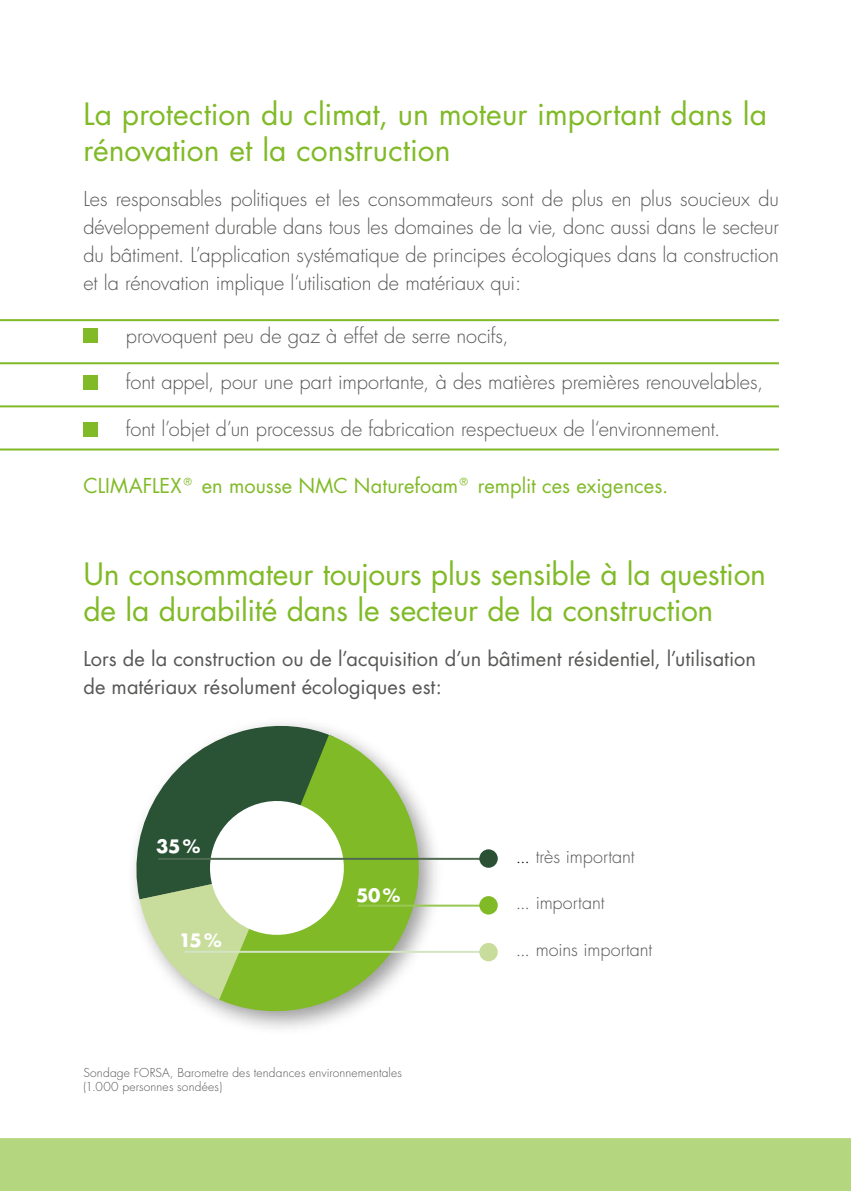
<style>
.page{position:relative;width:851px;height:1191px;background:#fff}
.page>*{position:absolute;margin:0;border:0;box-sizing:border-box;transform-origin:0 0}
.t1{font:30px/36px "Futura CE";letter-spacing:-.005em;color:#80ba27}
.t2{font:300 20px/28px "Futura CE";letter-spacing:-.005em;color:#575756;text-align:justify}
.t3{font:20px/28px "Futura CE";color:#575756}
.t4{font:20px "Futura CE";letter-spacing:.005em;color:#80ba27}
.t5{font:300 18px "Futura CE";letter-spacing:-.005em;color:#575756}
.t6{font:700 18px "Futura CE";color:#fff}
.t7{font:300 12px/14px "Futura CE";letter-spacing:.015em;color:#575756}
.s1{color:#000}
</style>
<div class="page">
<div style="left:83px;top:328px;width:15px;height:15px;background:#80ba27"></div>
<div style="left:83px;top:375px;width:15px;height:14px;background:#80ba27"></div>
<div style="left:83px;top:422px;width:15px;height:14px;background:#80ba27"></div>
<hr style="left:0;top:319px;width:778px;height:2px;background:#80ba27">
<hr style="left:0;top:362px;width:778px;height:2px;background:#80ba27">
<hr style="left:0;top:405px;width:778px;height:2px;background:#80ba27">
<hr style="left:0;top:448px;width:778px;height:2px;background:#80ba27">
<svg style="left:219px;top:739px;width:219px;height:290px"></svg>
<svg style="left:134px;top:723px;width:219px;height:278px"></svg>
<hr style="left:158px;top:858px;width:325px;height:2px;background:#506b51">
<hr style="left:358px;top:904px;width:127px;height:2px;background:#99c852">
<hr style="left:184px;top:950px;width:305px;height:2px;background:#d2e4c4">
<div style="left:479px;top:849px;width:18px;height:18px;background:#2b5135;border-radius:50%"></div>
<div style="left:479px;top:896px;width:18px;height:18px;background:#80ba27;border-radius:50%"></div>
<div style="left:479px;top:943px;width:18px;height:18px;background:#c8dd9b;border-radius:50%"></div>
<div style="left:0;top:1138px;width:850px;height:53px;background:#b4d67f"></div>
<h1 class="t1" style="left:83px;top:97px;width:685px">La protection du climat, un moteur important dans la rénovation et la construction</h1>
<p class="t2" style="left:83px;top:185px;width:697px">Les responsables politiques et les consommateurs sont de plus en plus soucieux du développement durable dans tous les domaines de la vie, donc aussi dans le secteur du bâtiment. L’application systématique de principes écologiques dans la construction et la rénovation implique l‘utilisation de matériaux qui:</p>
<p class="t2" style="left:126px;top:322px;width:384px">provoquent peu de gaz à effet de serre nocifs,</p>
<p class="t2" style="left:126px;top:368px;width:638px">font appel, pour une part importante, à des matières premières renouvelables,</p>
<p class="t2" style="left:126px;top:415px;width:596px">font l’objet d’un processus de fabrication respectueux de l‘environnement.</p>
<p class="t4" style="left:83px;top:472px;width:586px">CLIMAFLEX® en mousse NMC Naturefoam® remplit ces exigences.</p>
<h1 class="t1" style="left:83px;top:556px;width:684px">Un consommateur toujours plus sensible à la question de la durabilité dans le secteur de la construction</h1>
<p class="t3" style="left:83px;top:645px;width:674px">Lors de la construction ou de l’acquisition d’un bâtiment résidentiel, l’utilisation de matériaux résolument écologiques est:</p>
<p class="t6" style="left:156px;top:833px;width:46px">35%</p>
<p class="t6" style="left:179px;top:926px;width:45px">15%</p>
<p class="t6" style="left:356px;top:881px;width:46px">50%</p>
<p class="t7" style="left:83px;top:1065px;width:320px">Sondage FORSA, Barometre des tendances environnementales (1.000 personnes sondées)</p>
<p class="t5" style="left:515px;top:844px;width:120px"><span class="s1">...</span> très important</p>
<p class="t5" style="left:515px;top:891px;width:90px">... important</p>
<p class="t5" style="left:515px;top:938px;width:138px">... moins important</p>
</div>
